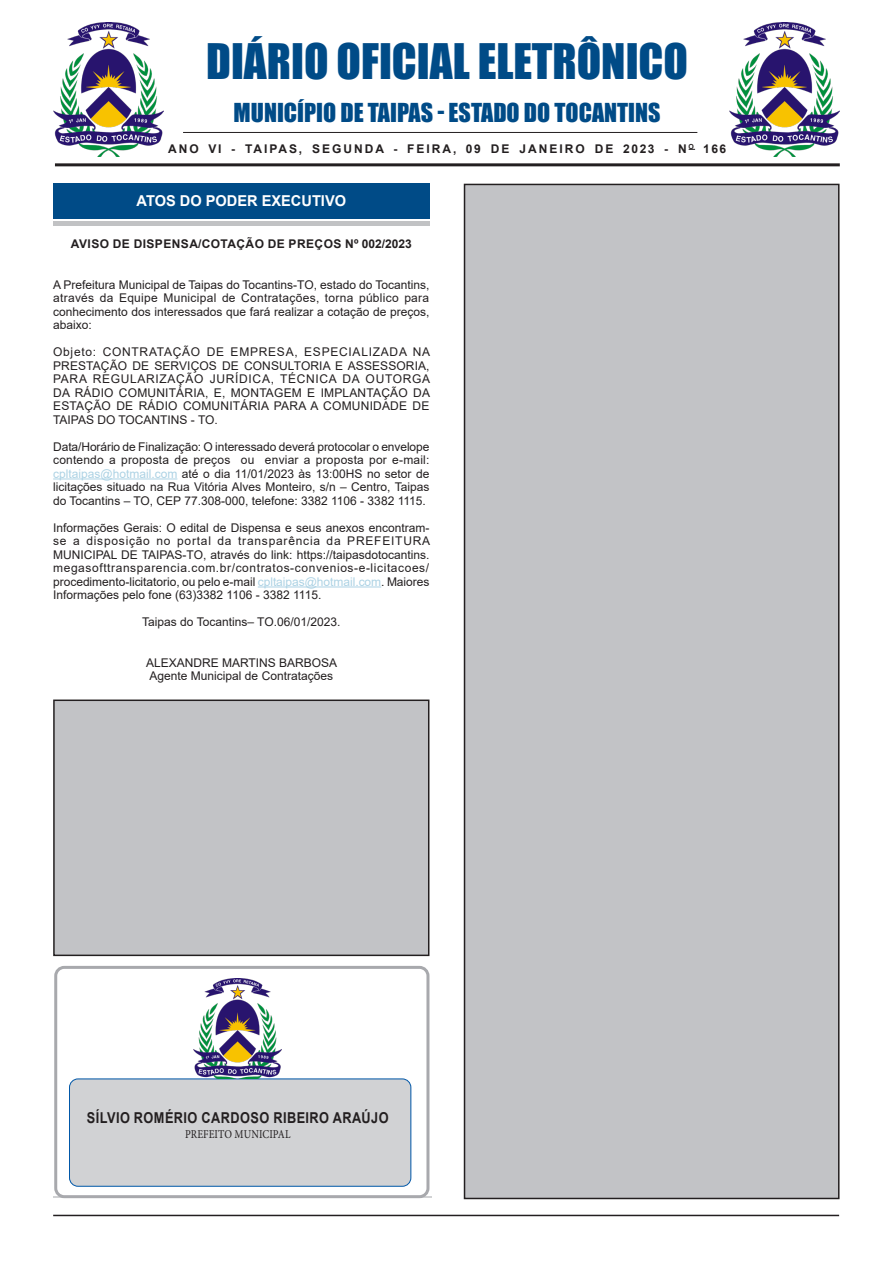
<style>
.page{position:relative;width:893px;height:1263px;background:#fff}
.page>*{position:absolute;margin:0;border:0;box-sizing:border-box;transform-origin:0 0}
.t1{font:45px "Impact";color:#004b87}
.t2{font:24px "Impact";color:#004b87}
.t3{font:700 15px "Arial";letter-spacing:.035em;color:#231f20;scale:.85 1}
.Chancela{font:700 15px "Arial";color:#fff}
.SEM_PARAGRAFO{font:12px/13.5px "Arial";color:#231f20;text-align:justify}
.CARGO{font:12px "Arial";color:#231f20}
.TITULOS{font:700 12px "Arial";letter-spacing:.165em;color:#231f20}
.TITULOS-2{font:700 12px "Arial";letter-spacing:.035em;color:#231f20}
.CIDADE{font:12px "Arial";color:#231f20}
.t4{font:12px "Minion Pro";letter-spacing:.01em;color:#231f20;scale:.85 1}
.s1{color:#acd2e4}
</style>
<div class="page">
<hr style="left:53px;top:1215px;width:786px;height:1px;background:#231f20">
<hr style="left:55px;top:163px;width:785px;height:3px;background:#231f20">
<img style="left:53px;top:23px;width:110px;height:133px">
<hr style="left:183px;top:132px;width:514px;height:1px;background:#231f20">
<div style="left:53px;top:189px;width:376px;height:37px;background:#c1c2c4"></div>
<div style="left:53px;top:186px;width:376px;height:35px;background:#fff"></div>
<div style="left:53px;top:184px;width:376px;height:35px;background:#004b87"></div>
<hr style="left:53px;top:1197px;width:379px;height:1px;background:#d1d2d4">
<div style="left:54px;top:966px;width:375px;height:232px;border:3px solid #a8a9ad;border-radius:9px"></div>
<div style="left:70px;top:1079px;width:341px;height:107px;background:#d1d2d4;border-radius:9px"></div>
<div style="left:69px;top:1079px;width:342px;height:107px;border:1px solid #0057a8;border-radius:9px"></div>
<img style="left:194px;top:979px;width:88px;height:100px">
<img style="left:730px;top:23px;width:110px;height:133px">
<div style="left:464px;top:184px;width:375px;height:1014px;background:#c2c3c6"></div>
<div style="left:464px;top:184px;width:375px;height:1015px;border:2px solid #231f20"></div>
<div style="left:54px;top:700px;width:375px;height:255px;background:#c2c3c6"></div>
<div style="left:53px;top:699px;width:376px;height:257px;border:2px solid #231f20"></div>
<hr style="left:53px;top:478px;width:124px;height:1px;background:#acd2e4">
<hr style="left:258px;top:586px;width:123px;height:1px;background:#acd2e4">
<p class="t1" style="left:206px;top:26px;width:483px">DIÁRIO OFICIAL ELETRÔNICO</p>
<p class="t2" style="left:234px;top:94px;width:428px">MUNICÍPIO DE TAIPAS - ESTADO DO TOCANTINS</p>
<p class="TITULOS" style="left:168px;top:140px;width:560px">ANO VI - TAIPAS, SEGUNDA - FEIRA, 09 DE JANEIRO DE 2023 - N<sup>O</sup> 166</p>
<p class="Chancela" style="left:137px;top:190px;width:211px">ATOS DO PODER EXECUTIVO</p>
<p class="TITULOS-2" style="left:71px;top:235px;width:342px">AVISO DE DISPENSA/COTAÇÃO DE PREÇOS Nº 002/2023</p>
<p class="SEM_PARAGRAFO" style="left:53px;top:278px;width:378px">A Prefeitura Municipal de Taipas do Tocantins-TO, estado do Tocantins, através da Equipe Municipal de Contratações, torna público para conhecimento dos interessados que fará realizar a cotação de preços, abaixo:</p>
<p class="SEM_PARAGRAFO" style="left:53px;top:345px;width:379px">Objeto: CONTRATAÇÃO DE EMPRESA, ESPECIALIZADA NA PRESTAÇÃO DE SERVIÇOS DE CONSULTORIA E ASSESSORIA, PARA REGULARIZAÇÃO JURÍDICA, TÉCNICA DA OUTORGA DA RÁDIO COMUNITÁRIA, E, MONTAGEM E IMPLANTAÇÃO DA ESTAÇÃO DE RÁDIO COMUNITÁRIA PARA A COMUNIDADE DE TAIPAS DO TOCANTINS - TO.</p>
<p class="SEM_PARAGRAFO" style="left:53px;top:440px;width:378px">Data/Horário de Finalização: O interessado deverá protocolar o envelope contendo a proposta de preços ou enviar a proposta por e-mail: <span class="s1">cpltaipas@hotmail.com</span> até o dia 11/01/2023 às 13:00HS no setor de licitações situado na Rua Vitória Alves Monteiro, s/n – Centro, Taipas do Tocantins – TO, CEP 77.308-000, telefone: 3382 1106 - 3382 1115.</p>
<p class="SEM_PARAGRAFO" style="left:53px;top:521px;width:379px">Informações Gerais: O edital de Dispensa e seus anexos encontram&shy;se a disposição no portal da transparência da PREFEITURA MUNICIPAL DE TAIPAS-TO, através do link: https://taipasdotocantins. megasofttransparencia.com.br/contratos-convenios-e-licitacoes/ procedimento-licitatorio, ou pelo e-mail <span class="s1">cpltaipas@hotmail.com</span>. Maiores Informações pelo fone (63)3382 1106 - 3382 1115.</p>
<p class="CIDADE" style="left:142px;top:614px;width:200px">Taipas do Tocantins– TO.06/01/2023.</p>
<p class="CARGO" style="left:146px;top:654px;width:193px">ALEXANDRE MARTINS BARBOSA</p>
<p class="CARGO" style="left:150px;top:668px;width:185px">Agente Municipal de Contratações</p>
<p class="t3" style="left:87px;top:1107px;width:357px">SÍLVIO ROMÉRIO CARDOSO RIBEIRO ARAÚJO</p>
<p class="t4" style="left:185px;top:1126px;width:126px">PREFEITO MUNICIPAL</p>
</div>
